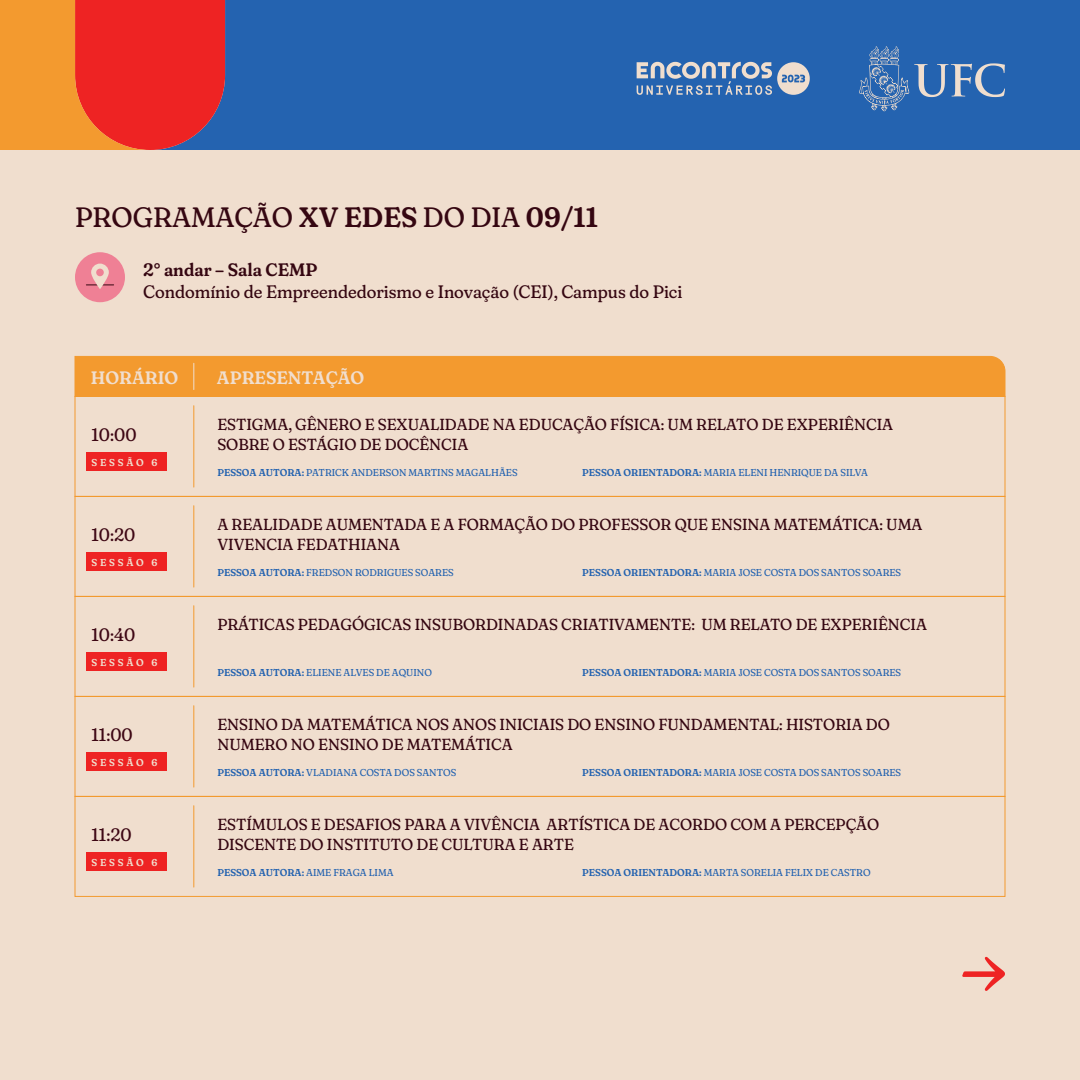
<style>
.page{position:relative;width:1080px;height:1080px;background:#f0dece}
.page>*{position:absolute;margin:0;border:0;box-sizing:border-box;transform-origin:0 0}
.t1{font:28px "Fraunces 72 pt Super Soft";color:#350611}
.t2{font:18px "Fraunces 72 pt Super Soft";color:#350611}
.t3{font:18px "Fraunces 72 pt Super Soft";color:#3d0613}
.t4{font:600 18px "Fraunces 72 pt Super Soft";color:#f0dece}
.t5{font:600 18px "Fraunces 72 pt Super Soft";color:#350611}
.t6{font:16px/19.2px "Fraunces 72 pt Super Soft";color:#350611}
.t7{font:10px "Fraunces 72 pt Super Soft";color:#2463b0}
.t8{font:600 10px "Fraunces 72 pt Super Soft";letter-spacing:.28em;color:#f0dece}
.t9{font:600 10px "Fraunces 72 pt Super Soft";color:#2463b0}
.s1{font-weight:600}
.s2{font-weight:400}
</style>
<div class="page">
<div style="left:225px;top:0;width:855px;height:150px;background:#2463b0"></div>
<svg style="left:0;top:0;width:225px;height:150px;background:#e8512c"></svg>
<svg style="left:858px;top:46px;width:147px;height:65px;background:#4375b4"></svg>
<svg style="left:637px;top:62px;width:173px;height:33px"></svg>
<div style="left:75px;top:252px;width:50px;height:50px;background:#ef8095;border-radius:50%"></div>
<svg style="left:86px;top:264px;width:28px;height:25px"></svg>
<div style="left:96px;top:269px;width:8px;height:7px;background:#ef8095;border-radius:50%"></div>
<hr style="left:193px;top:406px;width:1px;height:81px;background:#f39a2f">
<div style="left:74px;top:355px;width:932px;height:42px;background:#f39a2f"></div>
<div style="left:86px;top:452px;width:81px;height:19px;background:#ee2323"></div>
<div style="left:74px;top:496px;width:932px;height:101px;border:1px solid #f39a2f"></div>
<hr style="left:193px;top:506px;width:1px;height:81px;background:#f39a2f">
<div style="left:86px;top:552px;width:81px;height:19px;background:#ee2323"></div>
<div style="left:74px;top:596px;width:932px;height:101px;border:1px solid #f39a2f"></div>
<hr style="left:193px;top:606px;width:1px;height:81px;background:#f39a2f">
<div style="left:86px;top:652px;width:81px;height:19px;background:#ee2323"></div>
<div style="left:74px;top:696px;width:932px;height:101px;border:1px solid #f39a2f"></div>
<hr style="left:193px;top:706px;width:1px;height:81px;background:#f39a2f">
<div style="left:86px;top:752px;width:81px;height:19px;background:#ee2323"></div>
<div style="left:74px;top:796px;width:932px;height:101px;border:1px solid #f39a2f"></div>
<hr style="left:193px;top:806px;width:1px;height:81px;background:#f39a2f">
<div style="left:86px;top:852px;width:81px;height:19px;background:#ee2323"></div>
<svg style="left:962px;top:957px;width:43px;height:34px"></svg>
<h1 class="t1" style="left:75px;top:197px;width:524px">PROGRAMAÇÃO <span class="s1">XV EDES</span> DO DIA <span class="s1">09/11</span></h1>
<p class="t5" style="left:143px;top:256px;width:176px">2° andar – Sala CEMP</p>
<p class="t2" style="left:143px;top:278px;width:541px">Condomínio de Empreendedorismo e Inovação (CEI), Campus do Pici</p>
<p class="t4" style="left:91px;top:364px;width:89px">HORÁRIO</p>
<p class="t4" style="left:217px;top:364px;width:149px">APRESENTAÇÃO</p>
<p class="t3" style="left:92px;top:422px;width:47px">10:00</p>
<p class="t8" style="left:92px;top:455px;width:68px">SESSÃO 6</p>
<p class="t3" style="left:92px;top:522px;width:45px">10:20</p>
<p class="t8" style="left:92px;top:555px;width:68px">SESSÃO 6</p>
<p class="t3" style="left:92px;top:622px;width:45px">10:40</p>
<p class="t8" style="left:92px;top:655px;width:68px">SESSÃO 6</p>
<p class="t3" style="left:92px;top:722px;width:43px">11:00</p>
<p class="t8" style="left:92px;top:755px;width:68px">SESSÃO 6</p>
<p class="t3" style="left:92px;top:822px;width:42px">11:20</p>
<p class="t8" style="left:92px;top:855px;width:68px">SESSÃO 6</p>
<p class="t6" style="left:217px;top:414px;width:677px">ESTIGMA, GÊNERO E SEXUALIDADE NA EDUCAÇÃO FÍSICA: UM RELATO DE EXPERIÊNCIA<br>SOBRE O ESTÁGIO DE DOCÊNCIA</p>
<p class="t7" style="left:217px;top:465px;width:302px"><span class="s1">PESSOA AUTORA:</span> PATRICK ANDERSON MARTINS MAGALHÃES</p>
<p class="t7" style="left:582px;top:465px;width:287px"><span class="s1">PESSOA ORIENTADORA:</span> MARIA ELENI HENRIQUE DA SILVA</p>
<p class="t6" style="left:217px;top:514px;width:707px">A REALIDADE AUMENTADA E A FORMAÇÃO DO PROFESSOR QUE ENSINA MATEMÁTICA: UMA<br>VIVENCIA FEDATHIANA</p>
<p class="t7" style="left:217px;top:565px;width:238px"><span class="s1">PESSOA AUTORA:</span> FREDSON RODRIGUES SOARES</p>
<p class="t7" style="left:582px;top:565px;width:320px"><span class="s1">PESSOA ORIENTADORA:</span> MARIA JOSE COSTA DOS SANTOS SOARES</p>
<p class="t6" style="left:217px;top:614px;width:711px">PRÁTICAS PEDAGÓGICAS INSUBORDINADAS CRIATIVAMENTE: UM RELATO DE EXPERIÊNCIA</p>
<p class="t7" style="left:217px;top:665px;width:216px"><span class="s1">PESSOA AUTORA:</span> ELIENE ALVES DE AQUINO</p>
<p class="t7" style="left:582px;top:665px;width:320px"><span class="s1">PESSOA ORIENTADORA:</span> MARIA JOSE COSTA DOS SANTOS SOARES</p>
<p class="t6" style="left:217px;top:714px;width:674px">ENSINO DA MATEMÁTICA NOS ANOS INICIAIS DO ENSINO FUNDAMENTAL: HISTORIA DO<br>NUMERO NO ENSINO DE MATEMÁTICA</p>
<p class="t7" style="left:217px;top:765px;width:240px"><span class="s1">PESSOA AUTORA:</span> VLADIANA COSTA DOS SANTOS</p>
<p class="t7" style="left:582px;top:765px;width:320px"><span class="s1">PESSOA ORIENTADORA:</span> MARIA JOSE COSTA DOS SANTOS SOARES</p>
<p class="t6" style="left:217px;top:814px;width:663px">ESTÍMULOS E DESAFIOS PARA A VIVÊNCIA ARTÍSTICA DE ACORDO COM A PERCEPÇÃO<br>DISCENTE DO INSTITUTO DE CULTURA E ARTE</p>
<p class="t9" style="left:217px;top:865px;width:178px">PESSOA AUTORA: <span class="s2">AIME FRAGA LIMA</span></p>
<p class="t7" style="left:582px;top:865px;width:290px"><span class="s1">PESSOA ORIENTADORA:</span> MARTA SORELIA FELIX DE CASTRO</p>
</div>
